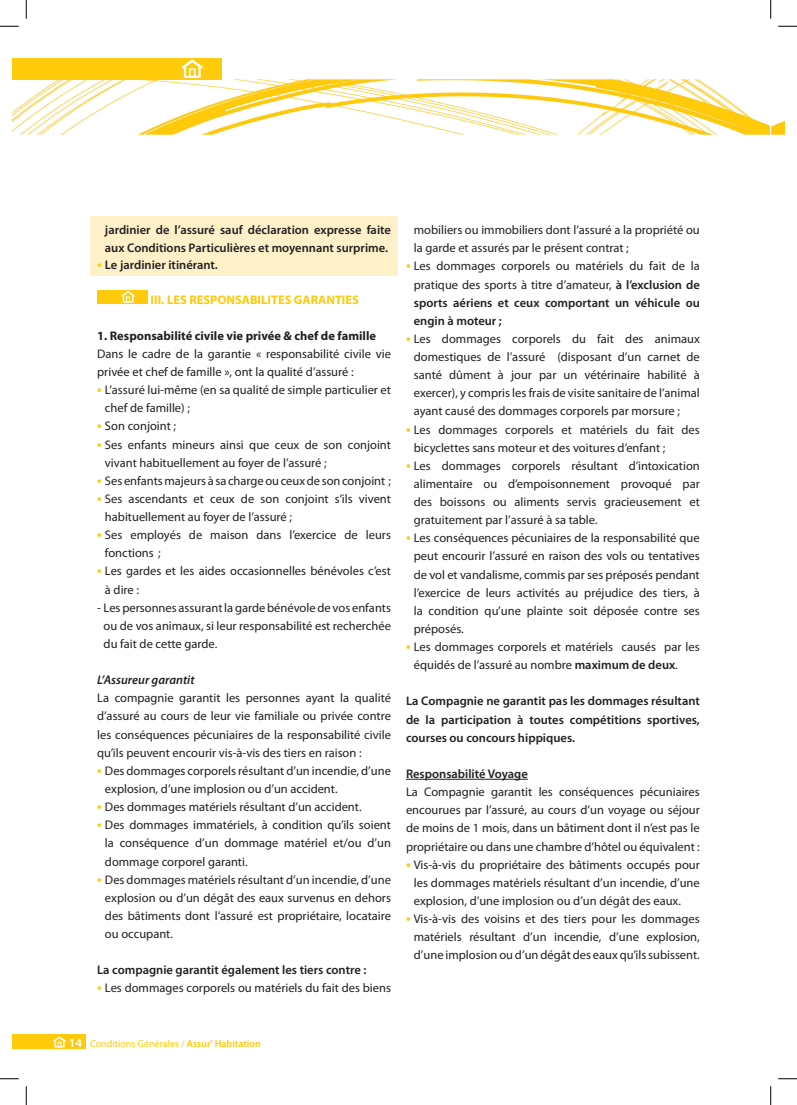
<style>
.page{position:relative;width:797px;height:1105px;background:#fff}
.page>*{position:absolute;margin:0;border:0;box-sizing:border-box;transform-origin:0 0}
.t1{font:12.5px/18.1px "Myriad Pro";color:#231f20;text-align:justify}
.t2{font:600 12.5px/18.1px "Myriad Pro";color:#231f20}
.t3{font:700 12.5px "Myriad Pro";color:#231f20}
.t4{font:700 12.5px "Myriad Pro";color:#feca0a}
.t5{font:italic 600 12.5px "Myriad Pro";color:#231f20}
.t6{font:10px "Myriad Pro";color:#feca0a}
.s1{font-size:15px;color:#feca0a}
.s2{font-weight:600;font-size:15px;color:#feca0a}
.s3{font-weight:600}
.s4{font-weight:600;font-size:12.5px;color:#fff}
</style>
<div class="page">
<div style="left:12px;top:1035px;width:74px;height:14px;background:#feca0a"></div>
<img style="left:12px;top:79px;width:758px;height:55px">
<img style="left:771px;top:120px;width:14px;height:14px">
<div style="left:12px;top:58px;width:209px;height:21px;background:#feca0a"></div>
<svg style="left:181px;top:59px;width:22px;height:19px"></svg>
<svg style="left:53px;top:1036px;width:13px;height:11px"></svg>
<div style="left:91px;top:216px;width:307px;height:59px;background:#fef1c9"></div>
<div style="left:97px;top:290px;width:51px;height:14px;background:#feca0a"></div>
<svg style="left:121px;top:291px;width:14px;height:12px"></svg>
<hr style="left:406px;top:779px;width:122px;height:1px;background:#231f20">
<svg style="left:0;top:25px;width:19px;height:2px"></svg>
<svg style="left:778px;top:25px;width:19px;height:2px"></svg>
<svg style="left:0;top:1078px;width:19px;height:1px"></svg>
<svg style="left:778px;top:1078px;width:19px;height:1px"></svg>
<svg style="left:25px;top:0;width:2px;height:19px"></svg>
<svg style="left:25px;top:1086px;width:2px;height:19px"></svg>
<svg style="left:770px;top:0;width:1px;height:19px"></svg>
<svg style="left:770px;top:1086px;width:1px;height:19px"></svg>
<p class="t2" style="left:105px;top:221px;width:287px;line-height:17.5px">jardinier de l’assuré sauf déclaration expresse faite aux Conditions Particulières et moyennant surprime.</p>
<p class="t2" style="left:97px;top:256px;width:122px"><span class="s1">•</span> Le jardinier itinérant.</p>
<p class="t4" style="left:151px;top:291px;width:210px">III. LES RESPONSABILITES GARANTIES</p>
<p class="t3" style="left:97px;top:327px;width:280px">1. Responsabilité civile vie privée &amp; chef de famille</p>
<p class="t1" style="left:97px;top:345px;width:295px">Dans le cadre de la garantie « responsabilité civile vie privée et chef de famille », ont la qualité d’assuré :</p>
<p class="t1" style="left:105px;top:381px;width:287px;text-indent:-8px"><span class="s2">•</span> L’assuré lui-même (en sa qualité de simple particulier et chef de famille) ;</p>
<p class="t1" style="left:97px;top:417px;width:80px"><span class="s2">•</span> Son conjoint ;</p>
<p class="t1" style="left:105px;top:436px;width:287px;text-indent:-8px"><span class="s2">•</span> Ses enfants mineurs ainsi que ceux de son conjoint vivant habituellement au foyer de l’assuré ;</p>
<p class="t1" style="left:97px;top:472px;width:295px"><span class="s2">•</span> Ses enfants majeurs à sa charge ou ceux de son conjoint ;</p>
<p class="t1" style="left:105px;top:490px;width:287px;text-indent:-8px"><span class="s2">•</span> Ses ascendants et ceux de son conjoint s’ils vivent habituellement au foyer de l’assuré ;</p>
<p class="t1" style="left:105px;top:526px;width:287px;text-indent:-8px"><span class="s2">•</span> Ses employés de maison dans l’exercice de leurs fonctions ;</p>
<p class="t1" style="left:105px;top:562px;width:287px;text-indent:-8px"><span class="s2">•</span> Les gardes et les aides occasionnelles bénévoles c’est à dire :</p>
<p class="t1" style="left:104px;top:599px;width:289px;text-indent:-6px">- Les personnes assurant la garde bénévole de vos enfants ou de vos animaux, si leur responsabilité est recherchée du fait de cette garde.</p>
<p class="t5" style="left:97px;top:672px;width:99px">L’Assureur garantit</p>
<p class="t1" style="left:97px;top:689px;width:295px">La compagnie garantit les personnes ayant la qualité d’assuré au cours de leur vie familiale ou privée contre les conséquences pécuniaires de la responsabilité civile qu’ils peuvent encourir vis-à-vis des tiers en raison :</p>
<p class="t1" style="left:105px;top:762px;width:287px;text-indent:-8px"><span class="s2">•</span> Des dommages corporels résultant d’un incendie, d’une explosion, d’une implosion ou d’un accident.</p>
<p class="t1" style="left:97px;top:798px;width:266px"><span class="s2">•</span> Des dommages matériels résultant d’un accident.</p>
<p class="t1" style="left:105px;top:816px;width:287px;text-indent:-8px"><span class="s2">•</span> Des dommages immatériels, à condition qu’ils soient la conséquence d’un dommage matériel et/ou d’un dommage corporel garanti.</p>
<p class="t1" style="left:105px;top:871px;width:287px;text-indent:-8px"><span class="s2">•</span> Des dommages matériels résultant d’un incendie, d’une explosion ou d’un dégât des eaux survenus en dehors des bâtiments dont l’assuré est propriétaire, locataire ou occupant.</p>
<p class="t2" style="left:97px;top:961px;width:271px">La compagnie garantit également les tiers contre :</p>
<p class="t1" style="left:97px;top:979px;width:295px"><span class="s2">•</span> Les dommages corporels ou matériels du fait des biens</p>
<p class="t1" style="left:414px;top:221px;width:287px">mobiliers ou immobiliers dont l’assuré a la propriété ou la garde et assurés par le présent contrat ;</p>
<p class="t1" style="left:414px;top:257px;width:287px;text-indent:-8px"><span class="s2">•</span> Les dommages corporels ou matériels du fait de la pratique des sports à titre d’amateur, <span class="s3">à l’exclusion de sports aériens et ceux comportant un véhicule ou engin à moteur ;</span></p>
<p class="t1" style="left:414px;top:330px;width:287px;text-indent:-8px"><span class="s2">•</span> Les dommages corporels du fait des animaux domestiques de l’assuré (disposant d’un carnet de santé dûment à jour par un vétérinaire habilité à exercer), y compris les frais de visite sanitaire de l’animal ayant causé des dommages corporels par morsure ;</p>
<p class="t1" style="left:414px;top:421px;width:287px;text-indent:-8px"><span class="s2">•</span> Les dommages corporels et matériels du fait des bicyclettes sans moteur et des voitures d’enfant ;</p>
<p class="t1" style="left:414px;top:457px;width:287px;text-indent:-8px"><span class="s2">•</span> Les dommages corporels résultant d’intoxication alimentaire ou d’empoisonnement provoqué par des boissons ou aliments servis gracieusement et gratuitement par l’assuré à sa table.</p>
<p class="t1" style="left:414px;top:529px;width:287px;text-indent:-8px"><span class="s2">•</span> Les conséquences pécuniaires de la responsabilité que peut encourir l’assuré en raison des vols ou tentatives de vol et vandalisme, commis par ses préposés pendant l’exercice de leurs activités au préjudice des tiers, à la condition qu’une plainte soit déposée contre ses préposés.</p>
<p class="t1" style="left:414px;top:638px;width:287px;text-indent:-8px"><span class="s2">•</span> Les dommages corporels et matériels causés par les équidés de l’assuré au nombre <span class="s3">maximum de deux</span>.</p>
<p class="t2" style="left:406px;top:692px;width:295px;text-align:justify">La Compagnie ne garantit pas les dommages résultant de la participation à toutes compétitions sportives, courses ou concours hippiques.</p>
<p class="t2" style="left:406px;top:764px;width:123px">Responsabilité Voyage</p>
<p class="t1" style="left:406px;top:783px;width:295px">La Compagnie garantit les conséquences pécuniaires encourues par l’assuré, au cours d’un voyage ou séjour de moins de 1 mois, dans un bâtiment dont il n’est pas le propriétaire ou dans une chambre d’hôtel ou équivalent :</p>
<p class="t1" style="left:414px;top:856px;width:287px;text-indent:-8px"><span class="s2">•</span> Vis-à-vis du propriétaire des bâtiments occupés pour les dommages matériels résultant d’un incendie, d’une explosion, d’une implosion ou d’un dégât des eaux.</p>
<p class="t1" style="left:414px;top:910px;width:287px;text-indent:-8px"><span class="s2">•</span> Vis-à-vis des voisins et des tiers pour les dommages matériels résultant d’un incendie, d’une explosion, d’une implosion ou d’un dégât des eaux qu’ils subissent.</p>
<p class="t6" style="left:69px;top:1038px;width:194px"><span class="s4">14</span> Conditions Générales / <span class="s3">Assur' Habitation</span></p>
</div>
